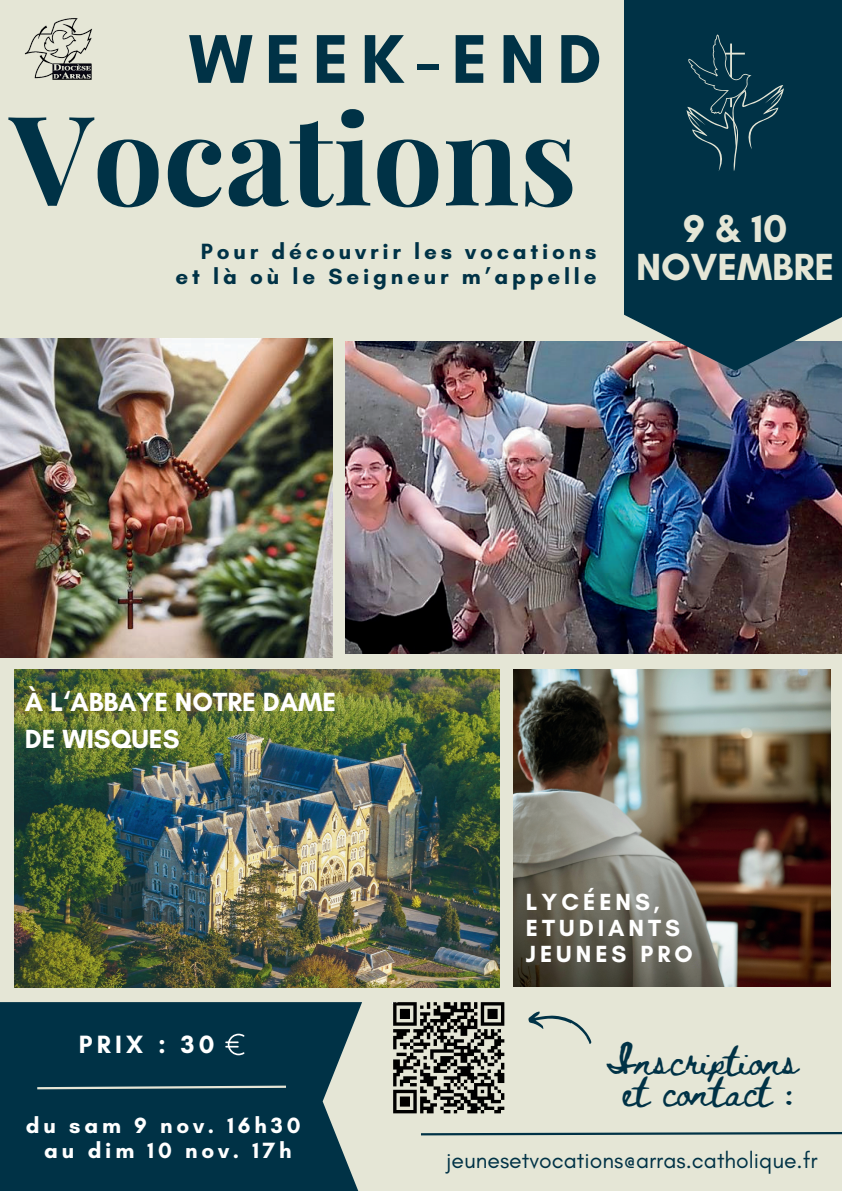
<style>
.page{position:relative;width:842px;height:1191px;background:#fff}
.page>*{position:absolute;margin:0;border:0;box-sizing:border-box;transform-origin:0 0}
.t1{font:700 124.5px "Playfair Display";color:#003246}
.t2{font:700 70.2px "Glacial Indifference";letter-spacing:.17em;color:#003246}
.t3{font:700 39.5px "Glacial Indifference";color:#e5e6d6}
.t4{font:700 38.5px "Glacial Indifference";color:#e5e6d6}
.t5{font:27.8px/30.7px "Beth Ellen";color:#003246;text-align:center}
.t6{font:700 26.7px/36.8px "Glacial Indifference";color:#fff}
.t7{font:700 25.5px "Glacial Indifference";letter-spacing:.17em;color:#fff}
.t8{font:700 23.8px/26.2px "Glacial Indifference";letter-spacing:.17em;color:#fff}
.t9{font:23px "Glacial Indifference";color:#003246}
.t10{font:700 22.5px/24.8px "Glacial Indifference";letter-spacing:.17em;color:#003246;text-align:right}
.t11{font:700 22.5px/24.8px "Glacial Indifference";letter-spacing:.17em;color:#fff;text-align:center}
</style>
<div class="page">
<div style="left:0;top:0;width:842px;height:1190px;background:#e5e6d6"></div>
<div style="left:0;top:1002px;width:362px;height:188px;background:#003246"></div>
<svg style="left:35px;top:1084px;width:253px;height:6px"></svg>
<svg style="left:421px;top:1132px;width:421px;height:4px"></svg>
<img style="left:392px;top:1002px;width:113px;height:112px">
<img style="left:346px;top:341px;width:496px;height:312px">
<svg style="left:624px;top:0;width:218px;height:370px;background:#0c3a4c"></svg>
<svg style="left:686px;top:34px;width:98px;height:137px;background:#113f50"></svg>
<svg style="left:528px;top:1011px;width:63px;height:32px"></svg>
<img style="left:25px;top:18px;width:67px;height:62px">
<svg style="left:225px;top:1033px;width:20px;height:22px"></svg>
<img style="left:0;top:339px;width:332px;height:318px">
<img style="left:15px;top:669px;width:484px;height:318px">
<img style="left:514px;top:669px;width:316px;height:317px">
<h2 class="t2" style="left:189px;top:15px;width:414px">WEEK-END</h2>
<h1 class="t1" style="left:10px;top:61px;width:569px">Vocations</h1>
<p class="t10" style="left:176px;top:239px;width:422px">Pour découvrir les vocations et là où le Seigneur m’appelle</p>
<h3 class="t3" style="left:683px;top:204px;width:106px">9 &amp; 10</h3>
<h3 class="t4" style="left:636px;top:243px;width:200px">NOVEMBRE</h3>
<p class="t6" style="left:25px;top:683px;width:313px">À L‘ABBAYE NOTRE DAME<br>DE WISQUES</p>
<p class="t7" style="left:79px;top:1028px;width:137px">PRIX : 30</p>
<p class="t11" style="left:26px;top:1112px;width:276px">du sam 9 nov. 16h30 au dim 10 nov. 17h</p>
<p class="t8" style="left:526px;top:888px;width:168px">LYCÉENS,<br>ETUDIANTS<br>JEUNES PRO</p>
<p class="t5" style="left:605px;top:1049px;width:194px">Inscriptions et contact :</p>
<p class="t9" style="left:446px;top:1146px;width:373px">jeunesetvocations@arras.catholique.fr</p>
</div>
